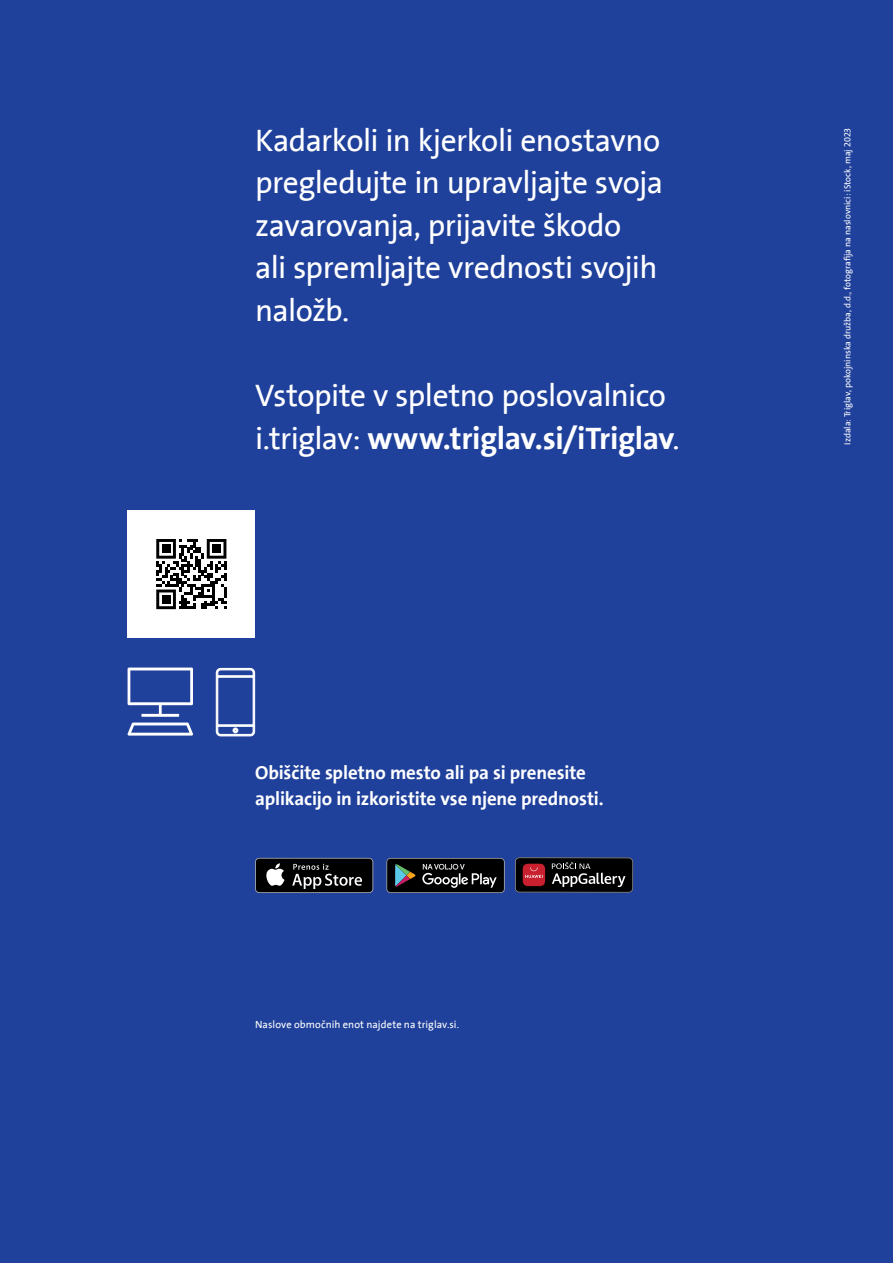
<style>
.page{position:relative;width:893px;height:1263px;background:#20419b}
.page>*{position:absolute;margin:0;border:0;box-sizing:border-box;transform-origin:0 0}
.t1{font:31.5px/42.6px "Triglav The Sans";letter-spacing:-.02em;color:#fff}
.t2{font:700 18.9px/25.5px "Triglav The Sans";letter-spacing:-.01em;color:#fff}
.t3{font:10.5px "Triglav The Sans";letter-spacing:.005em;color:#fff}
.t4{font:9px "Triglav The Sans";color:#fff}
.s1{font-weight:700}
</style>
<div class="page">
<svg style="left:127px;top:667px;width:66px;height:68px"></svg>
<svg style="left:215px;top:667px;width:41px;height:70px"></svg>
<svg style="left:515px;top:857px;width:118px;height:35px;background:#352326"></svg>
<svg style="left:255px;top:858px;width:118px;height:35px"></svg>
<div style="left:256px;top:859px;width:116px;height:33px;background:#000;border-radius:3px"></div>
<svg style="left:266px;top:863px;width:18px;height:23px"></svg>
<svg style="left:292px;top:864px;width:70px;height:25px"></svg>
<svg style="left:386px;top:858px;width:119px;height:35px"></svg>
<div style="left:387px;top:859px;width:117px;height:33px;background:#000;border-radius:3px"></div>
<svg style="left:395px;top:864px;width:21px;height:23px"></svg>
<svg style="left:422px;top:864px;width:75px;height:24px"></svg>
<div style="left:128px;top:510px;width:127px;height:128px;background:#fff"></div>
<svg style="left:156px;top:539px;width:70px;height:70px"></svg>
<div style="left:162px;top:545px;width:8px;height:8px;background:#000"></div>
<div style="left:212px;top:545px;width:9px;height:8px;background:#000"></div>
<div style="left:162px;top:595px;width:8px;height:8px;background:#000"></div>
<p class="t1" style="left:255px;top:120px;width:409px">Kadarkoli in kjerkoli enostavno pregledujte in upravljajte svoja zavarovanja, prijavite škodo<br>ali spremljajte vrednosti svojih naložb.</p>
<p class="t1" style="left:255px;top:375px;width:426px">Vstopite v spletno poslovalnico i.triglav: <span class="s1">www.triglav.si/iTriglav</span>.</p>
<p class="t2" style="left:255px;top:760px;width:350px">Obiščite spletno mesto ali pa si prenesite aplikacijo in izkoristite vse njene prednosti.</p>
<p class="t3" style="left:255px;top:1019px;width:206px">Naslove območnih enot najdete na triglav.si.</p>
<p class="t4" style="left:842px;top:445px;width:319px;rotate:-90deg">Izdala: Triglav, pokojninska družba, d.d., fotografija na naslovnici: iStock, maj 2023</p>
</div>
